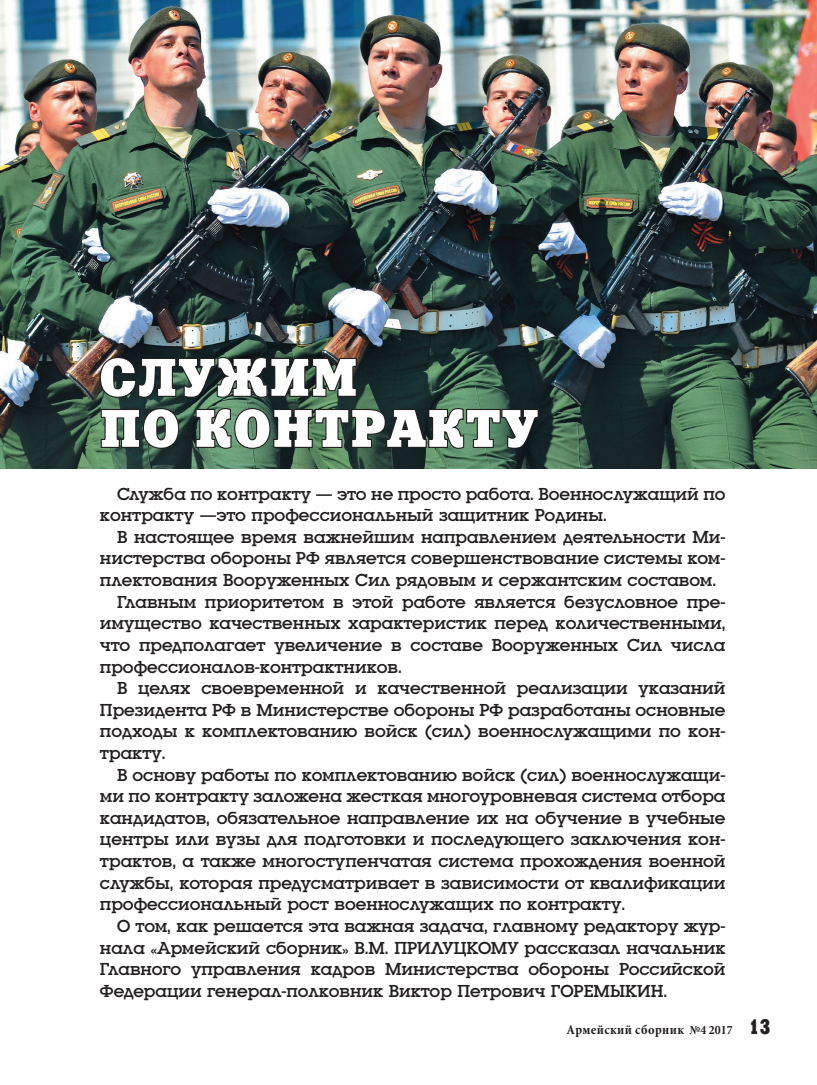
<style>
.page{position:relative;width:817px;height:1085px;background:#fff}
.page>*{position:absolute;margin:0;border:0;box-sizing:border-box;transform-origin:0 0}
.t1{font:52.5px/51px "Xenia C";letter-spacing:.025em;color:#fff}
.t2{font:18px/21.6px "Luga";color:#231f20}
.t3{font:700 condensed 13.5px "Minion Pro";letter-spacing:.025em;color:#231f20}
.s1{font-size:12.75px}
.s2{font-family:"Xenia C";font-weight:400;font-stretch:normal;font-size:21px}
</style>
<div class="page">
<img style="left:0;top:0;width:816px;height:468px">
<svg style="left:99px;top:355px;width:259px;height:44px;background:#2a3932"></svg>
<svg style="left:100px;top:407px;width:80px;height:43px;background:#354e41"></svg>
<svg style="left:194px;top:407px;width:345px;height:43px;background:#395243"></svg>
<h1 class="t1" style="left:100px;top:352px;width:439px">СЛУЖИМ<br>ПО КОНТРАКТУ</h1>
<p class="t2" style="left:100px;top:483px;width:627px;text-indent:17px">Служба по контракту — это не просто работа. Военнослужащий по контракту —это профессиональный защитник Родины.</p>
<p class="t2" style="left:117px;top:526px;width:610px">В настоящее время важнейшим направлением деятельности Ми-</p>
<p class="t2" style="left:100px;top:548px;width:627px">нистерства обороны РФ является совершенствование системы ком-</p>
<p class="t2" style="left:100px;top:569px;width:617px">плектования Вооруженных Сил рядовым и сержантским составом.</p>
<p class="t2" style="left:117px;top:591px;width:610px">Главным приоритетом в этой работе является безусловное пре-</p>
<p class="t2" style="left:100px;top:613px;width:627px">имущество качественных характеристик перед количественными,</p>
<p class="t2" style="left:100px;top:634px;width:627px">что предполагает увеличение в составе Вооруженных Сил числа</p>
<p class="t2" style="left:100px;top:656px;width:303px">профессионалов-контрактников.</p>
<p class="t2" style="left:117px;top:677px;width:610px">В целях своевременной и качественной реализации указаний</p>
<p class="t2" style="left:100px;top:699px;width:627px">Президента РФ в Министерстве обороны РФ разработаны основные</p>
<p class="t2" style="left:100px;top:721px;width:627px">подходы к комплектованию войск (сил) военнослужащими по кон-</p>
<p class="t2" style="left:100px;top:742px;width:67px">тракту.</p>
<p class="t2" style="left:117px;top:764px;width:610px">В основу работы по комплектованию войск (сил) военнослужащи-</p>
<p class="t2" style="left:100px;top:785px;width:627px">ми по контракту заложена жесткая многоуровневая система отбора</p>
<p class="t2" style="left:100px;top:807px;width:627px">кандидатов, обязательное направление их на обучение в учебные</p>
<p class="t2" style="left:100px;top:829px;width:627px">центры или вузы для подготовки и последующего заключения кон-</p>
<p class="t2" style="left:100px;top:850px;width:627px">трактов, а также многоступенчатая система прохождения военной</p>
<p class="t2" style="left:100px;top:872px;width:627px">службы, которая предусматривает в зависимости от квалификации</p>
<p class="t2" style="left:100px;top:893px;width:526px">профессиональный рост военнослужащих по контракту.</p>
<p class="t2" style="left:117px;top:915px;width:610px">О том, как решается эта важная задача, главному редактору жур-</p>
<p class="t2" style="left:100px;top:937px;width:627px">нала «Армейский сборник» В.М. ПРИЛУЦКОМУ рассказал начальник</p>
<p class="t2" style="left:100px;top:958px;width:627px">Главного управления кадров Министерства обороны Российской</p>
<p class="t2" style="left:100px;top:980px;width:568px">Федерации генерал-полковник Виктор Петрович ГОРЕМЫКИН.</p>
<p class="t3" style="left:566px;top:1020px;width:205px">Армейский сборник <span class="s1">№4 2017</span> <span class="s2">13</span></p>
</div>
